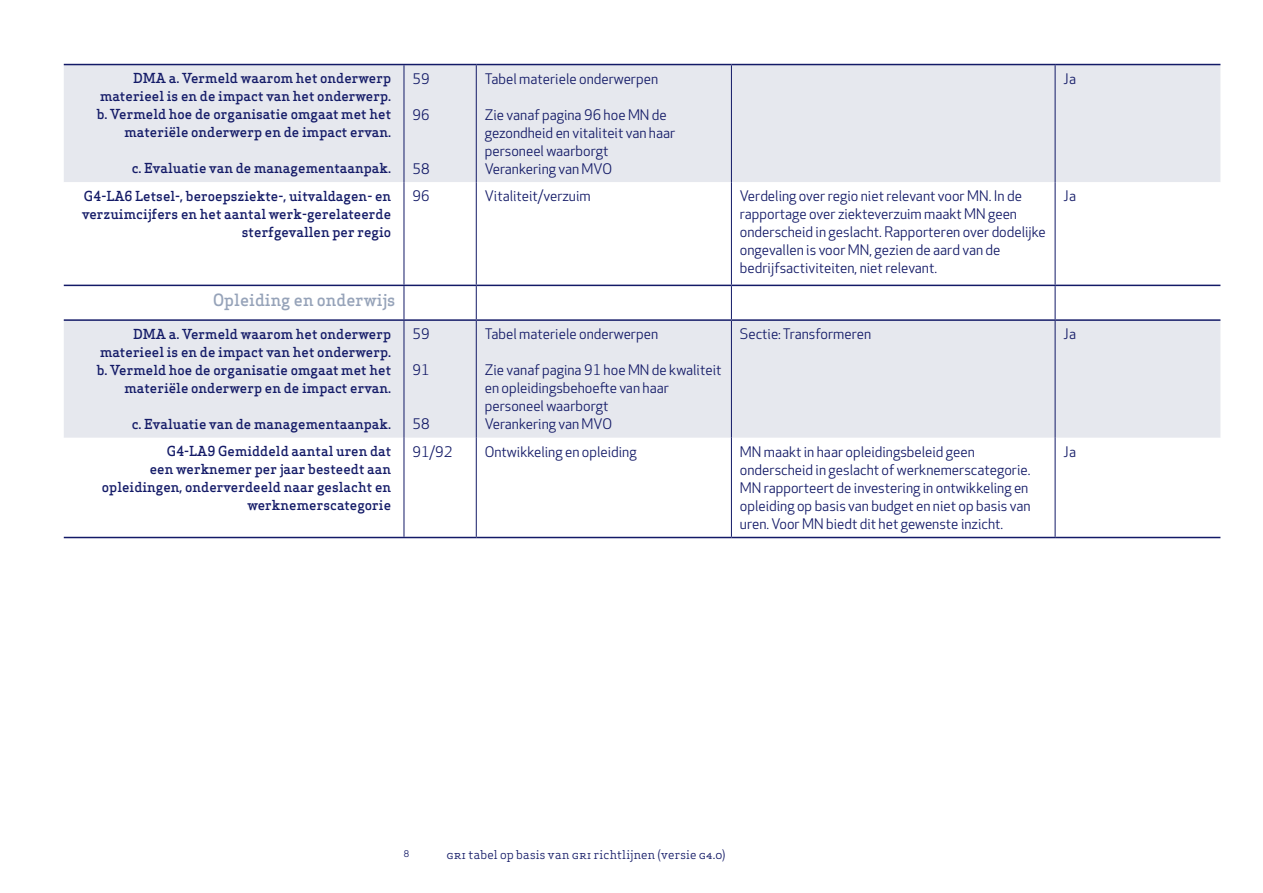
<style>
.page{position:relative;width:1263px;height:893px;background:#fff}
.page>*{position:absolute;margin:0;border:0;box-sizing:border-box;transform-origin:0 0}
.t1{font:500 16.5px "Apex Serif";color:#96a3b9}
.t2{font:14.25px/18px "Apex New";color:#131a67}
.t3{font:500 13.5px/18px "Apex Serif";color:#131a67;text-align:right}
.t4{font:12px "Apex Serif";letter-spacing:.015em;color:#131a67}
.t5{font:9px "Apex Serif";color:#131a67}
</style>
<div class="page">
<div style="left:64px;top:65px;width:1156px;height:117px;background:#e6e8ee"></div>
<svg style="left:64px;top:182px;width:1156px;height:355px"></svg>
<hr style="left:404px;top:182px;width:1px;height:103px;background:#131a67">
<hr style="left:404px;top:286px;width:1px;height:33px;background:#131a67">
<hr style="left:404px;top:321px;width:1px;height:117px;background:#131a67">
<hr style="left:404px;top:438px;width:1px;height:99px;background:#131a67">
<hr style="left:476px;top:182px;width:1px;height:103px;background:#131a67">
<hr style="left:731px;top:182px;width:1px;height:103px;background:#131a67">
<hr style="left:1055px;top:182px;width:1px;height:103px;background:#131a67">
<hr style="left:476px;top:286px;width:1px;height:33px;background:#131a67">
<hr style="left:731px;top:286px;width:1px;height:33px;background:#131a67">
<hr style="left:1055px;top:286px;width:1px;height:33px;background:#131a67">
<hr style="left:476px;top:321px;width:1px;height:117px;background:#131a67">
<hr style="left:731px;top:321px;width:1px;height:117px;background:#131a67">
<hr style="left:1055px;top:321px;width:1px;height:117px;background:#131a67">
<hr style="left:476px;top:438px;width:1px;height:99px;background:#131a67">
<hr style="left:731px;top:438px;width:1px;height:99px;background:#131a67">
<hr style="left:1055px;top:438px;width:1px;height:99px;background:#131a67">
<hr style="left:404px;top:65px;width:1px;height:117px;background:#131a67">
<hr style="left:476px;top:65px;width:1px;height:117px;background:#131a67">
<hr style="left:731px;top:65px;width:1px;height:117px;background:#131a67">
<hr style="left:1055px;top:65px;width:1px;height:117px;background:#131a67">
<hr style="left:64px;top:285px;width:340px;height:1px;background:#131a67">
<hr style="left:404px;top:285px;width:72px;height:1px;background:#131a67">
<hr style="left:476px;top:285px;width:255px;height:1px;background:#131a67">
<hr style="left:731px;top:285px;width:324px;height:1px;background:#131a67">
<hr style="left:1055px;top:285px;width:165px;height:1px;background:#131a67">
<hr style="left:64px;top:319px;width:340px;height:2px;background:#131a67">
<hr style="left:404px;top:319px;width:72px;height:2px;background:#131a67">
<hr style="left:476px;top:319px;width:255px;height:2px;background:#131a67">
<hr style="left:731px;top:319px;width:324px;height:2px;background:#131a67">
<hr style="left:1055px;top:319px;width:165px;height:2px;background:#131a67">
<hr style="left:64px;top:537px;width:340px;height:1px;background:#131a67">
<hr style="left:404px;top:537px;width:72px;height:1px;background:#131a67">
<hr style="left:476px;top:537px;width:255px;height:1px;background:#131a67">
<hr style="left:731px;top:537px;width:324px;height:1px;background:#131a67">
<hr style="left:1055px;top:537px;width:165px;height:1px;background:#131a67">
<hr style="left:64px;top:64px;width:340px;height:1px;background:#131a67">
<hr style="left:404px;top:64px;width:72px;height:1px;background:#131a67">
<hr style="left:476px;top:64px;width:255px;height:1px;background:#131a67">
<hr style="left:731px;top:64px;width:324px;height:1px;background:#131a67">
<hr style="left:1055px;top:64px;width:165px;height:1px;background:#131a67">
<p class="t3" style="left:97px;top:69px;width:296px">DMA a. Vermeld waarom het onderwerp materieel is en de impact van het onderwerp. b. Vermeld hoe de organisatie omgaat met het materiële onderwerp en de impact ervan.</p>
<p class="t3" style="left:132px;top:159px;width:261px">c. Evaluatie van de managementaanpak.</p>
<p class="t2" style="left:412px;top:70px;width:19px">59</p>
<p class="t2" style="left:412px;top:106px;width:19px">96</p>
<p class="t2" style="left:412px;top:160px;width:19px">58</p>
<p class="t2" style="left:485px;top:70px;width:175px">Tabel materiele onderwerpen</p>
<p class="t2" style="left:485px;top:106px;width:192px">Zie vanaf pagina 96 hoe MN de gezondheid en vitaliteit van haar personeel waarborgt<br>Verankering van MVO</p>
<p class="t2" style="left:1063px;top:70px;width:14px">Ja</p>
<p class="t3" style="left:82px;top:187px;width:311px">G4-LA6 Letsel-, beroepsziekte-, uitvaldagen- en verzuimcijfers en het aantal werk-gerelateerde sterfgevallen per regio</p>
<p class="t2" style="left:412px;top:187px;width:19px">96</p>
<p class="t2" style="left:485px;top:187px;width:107px">Vitaliteit/verzuim</p>
<p class="t2" style="left:740px;top:187px;width:307px">Verdeling over regio niet relevant voor MN. In de rapportage over ziekteverzuim maakt MN geen onderscheid in geslacht. Rapporteren over dodelijke ongevallen is voor MN, gezien de aard van de bedrijfsactiviteiten, niet relevant.</p>
<p class="t2" style="left:1063px;top:187px;width:14px">Ja</p>
<p class="t1" style="left:213px;top:290px;width:184px">Opleiding en onderwijs</p>
<p class="t3" style="left:97px;top:325px;width:296px">DMA a. Vermeld waarom het onderwerp materieel is en de impact van het onderwerp. b. Vermeld hoe de organisatie omgaat met het materiële onderwerp en de impact ervan.</p>
<p class="t3" style="left:132px;top:415px;width:261px">c. Evaluatie van de managementaanpak.</p>
<p class="t2" style="left:740px;top:325px;width:133px">Sectie: Transformeren</p>
<p class="t2" style="left:1063px;top:325px;width:14px">Ja</p>
<p class="t2" style="left:412px;top:325px;width:19px">59</p>
<p class="t2" style="left:412px;top:361px;width:19px">91</p>
<p class="t2" style="left:485px;top:325px;width:175px">Tabel materiele onderwerpen</p>
<p class="t2" style="left:485px;top:361px;width:238px">Zie vanaf pagina 91 hoe MN de kwaliteit en opleidingsbehoefte van haar personeel waarborgt<br>Verankering van MVO</p>
<p class="t2" style="left:412px;top:415px;width:19px">58</p>
<p class="t3" style="left:102px;top:442px;width:291px">G4-LA9 Gemiddeld aantal uren dat<br>een werknemer per jaar besteedt aan opleidingen, onderverdeeld naar geslacht en werknemerscategorie</p>
<p class="t2" style="left:412px;top:443px;width:41px">91/92</p>
<p class="t2" style="left:485px;top:443px;width:153px">Ontwikkeling en opleiding</p>
<p class="t2" style="left:740px;top:443px;width:292px">MN maakt in haar opleidingsbeleid geen onderscheid in geslacht of werknemerscategorie.<br>MN rapporteert de investering in ontwikkeling en opleiding op basis van budget en niet op basis van uren. Voor MN biedt dit het gewenste inzicht.</p>
<p class="t2" style="left:1063px;top:443px;width:14px">Ja</p>
<p class="t5" style="left:404px;top:848px;width:7px">8</p>
<p class="t4" style="left:446px;top:847px;width:281px">gri tabel op basis van gri richtlijnen (versie g4.0)</p>
</div>
